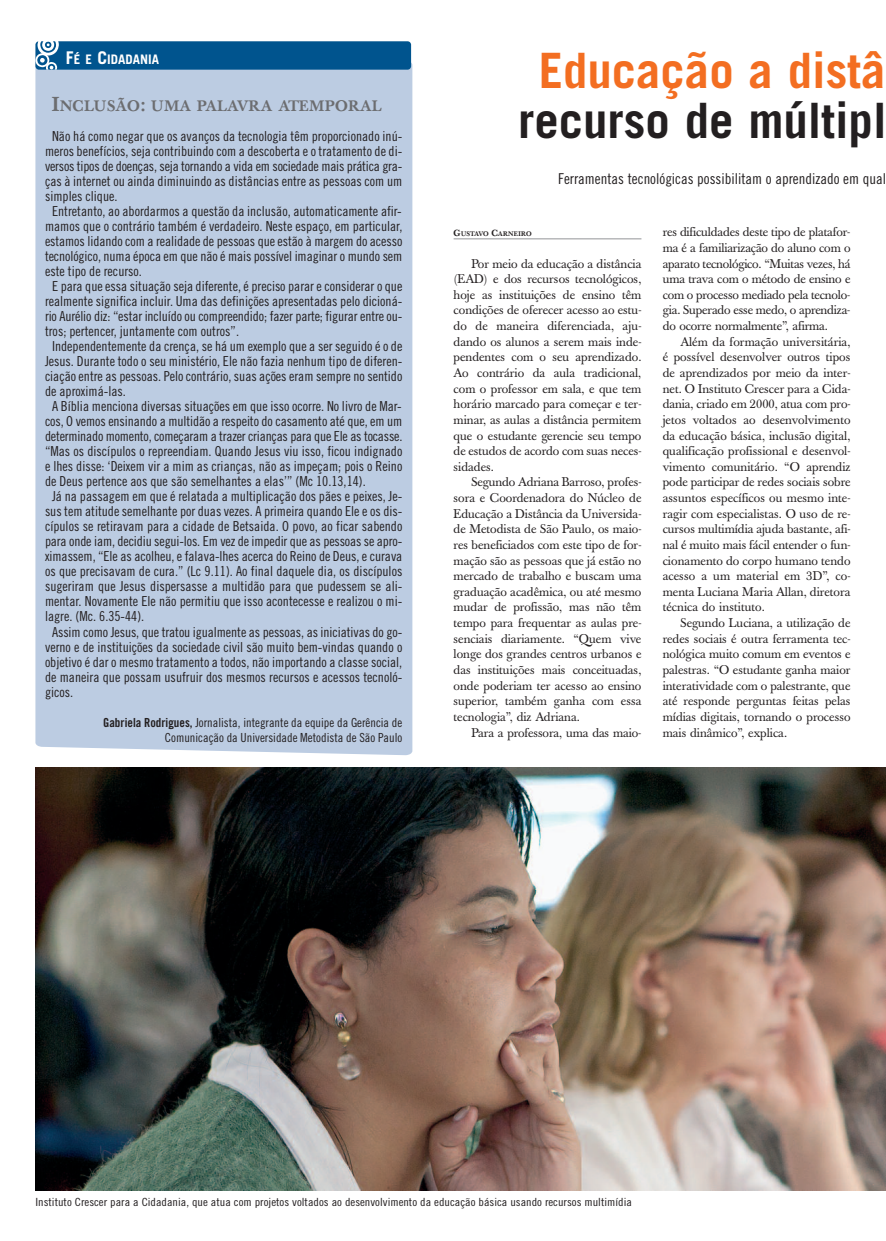
<style>
.page{position:relative;width:886px;height:1241px;background:#fff}
.page>*{position:absolute;margin:0;border:0;box-sizing:border-box;transform-origin:0 0}
.t1{font:700 48.75px "Trade Gothic";color:#231f20}
.t2{font:700 48.75px "Trade Gothic";color:#f36e21}
.t3{font:15px "Trade Gothic Cond Eighteen";color:#231f20}
.t4{font:500 15px "Baskerville";letter-spacing:.02em;color:#6c6d70}
.t5{font:13.75px "Trade Gothic Cond Eighteen";color:#231f20}
.t6{font:700 13.12px "Trade Gothic";color:#fff}
.t7{font:12.5px/15.6px "Baskerville";color:#231f20;text-align:justify}
.t8{font:12.5px/15px "Trade Gothic Cond Eighteen";color:#231f20;text-align:right}
.t9{font:11.25px "Trade Gothic Cond Eighteen";color:#231f20;scale:1.1 1}
.t10{font:500 6.5px "Baskerville";letter-spacing:.02em;color:#231f20}
.s1{font-size:17.5px}
.s2{font-size:20px}
.s3{font-family:"Trade Gothic Bold Cond Twenty"}
.s4{font-size:8.75px}
</style>
<div class="page">
<img style="left:35px;top:767px;width:851px;height:422px">
<hr style="left:454px;top:238px;width:187px;height:1px;background:#939598">
<div style="left:35px;top:61px;width:377px;height:694px;background:#bccce2"></div>
<div style="left:35px;top:41px;width:376px;height:29px;background:#00548e;border-radius:4px"></div>
<svg style="left:35px;top:41px;width:24px;height:29px"></svg>
<p class="t6" style="left:66px;top:54px;width:95px"><span class="s1">F</span>É E <span class="s1">C</span>IDADANIA</p>
<p class="t4" style="left:52px;top:100px;width:332px"><span class="s2">I</span>NCLUSÃO<span class="s2">:</span> UMA PALAVRA ATEMPORAL</p>
<p class="t5" style="left:52px;top:131px;width:352px">Não há como negar que os avanços da tecnologia têm proporcionado inú-</p>
<p class="t5" style="left:45px;top:146px;width:359px">meros benefícios, seja contribuindo com a descoberta e o tratamento de di-</p>
<p class="t5" style="left:45px;top:161px;width:359px">versos tipos de doenças, seja tornando a vida em sociedade mais prática gra-</p>
<p class="t5" style="left:45px;top:176px;width:359px">ças à internet ou ainda diminuindo as distâncias entre as pessoas com um</p>
<p class="t5" style="left:45px;top:191px;width:74px">simples clique.</p>
<p class="t5" style="left:52px;top:206px;width:351px">Entretanto, ao abordarmos a questão da inclusão, automaticamente afir-</p>
<p class="t5" style="left:45px;top:221px;width:359px">mamos que o contrário também é verdadeiro. Neste espaço, em particular,</p>
<p class="t5" style="left:45px;top:236px;width:359px">estamos lidando com a realidade de pessoas que estão à margem do acesso</p>
<p class="t5" style="left:45px;top:251px;width:359px">tecnológico, numa época em que não é mais possível imaginar o mundo sem</p>
<p class="t5" style="left:45px;top:266px;width:99px">este tipo de recurso.</p>
<p class="t5" style="left:52px;top:281px;width:352px">E para que essa situação seja diferente, é preciso parar e considerar o que</p>
<p class="t5" style="left:45px;top:296px;width:359px">realmente significa incluir. Uma das definições apresentadas pelo dicioná-</p>
<p class="t5" style="left:45px;top:311px;width:359px">rio Aurélio diz: “estar incluído ou compreendido; fazer parte; figurar entre ou-</p>
<p class="t5" style="left:45px;top:326px;width:196px">tros; pertencer, juntamente com outros”.</p>
<p class="t5" style="left:52px;top:341px;width:352px">Independentemente da crença, se há um exemplo que a ser seguido é o de</p>
<p class="t5" style="left:45px;top:356px;width:359px">Jesus. Durante todo o seu ministério, Ele não fazia nenhum tipo de diferen-</p>
<p class="t5" style="left:45px;top:371px;width:359px">ciação entre as pessoas. Pelo contrário, suas ações eram sempre no sentido</p>
<p class="t5" style="left:45px;top:386px;width:82px">de aproximá-las.</p>
<p class="t5" style="left:52px;top:401px;width:351px">A Bíblia menciona diversas situações em que isso ocorre. No livro de Mar-</p>
<p class="t5" style="left:45px;top:416px;width:359px">cos, O vemos ensinando a multidão a respeito do casamento até que, em um</p>
<p class="t5" style="left:45px;top:431px;width:359px">determinado momento, começaram a trazer crianças para que Ele as tocasse.</p>
<p class="t5" style="left:45px;top:446px;width:359px">“Mas os discípulos o repreendiam. Quando Jesus viu isso, ficou indignado</p>
<p class="t5" style="left:45px;top:461px;width:359px">e lhes disse: ‘Deixem vir a mim as crianças, não as impeçam; pois o Reino</p>
<p class="t5" style="left:45px;top:476px;width:322px">de Deus pertence aos que são semelhantes a elas’” (Mc 10.13,14).</p>
<p class="t5" style="left:52px;top:491px;width:352px">Já na passagem em que é relatada a multiplicação dos pães e peixes, Je-</p>
<p class="t5" style="left:45px;top:506px;width:359px">sus tem atitude semelhante por duas vezes. A primeira quando Ele e os dis-</p>
<p class="t5" style="left:45px;top:521px;width:359px">cípulos se retiravam para a cidade de Betsaida. O povo, ao ficar sabendo</p>
<p class="t5" style="left:45px;top:536px;width:359px">para onde iam, decidiu segui-los. Em vez de impedir que as pessoas se apro-</p>
<p class="t5" style="left:45px;top:551px;width:359px">ximassem, “Ele as acolheu, e falava-lhes acerca do Reino de Deus, e curava</p>
<p class="t5" style="left:45px;top:566px;width:359px">os que precisavam de cura.” (Lc 9.11). Ao final daquele dia, os discípulos</p>
<p class="t5" style="left:45px;top:581px;width:359px">sugeriram que Jesus dispersasse a multidão para que pudessem se ali-</p>
<p class="t5" style="left:45px;top:596px;width:359px">mentar. Novamente Ele não permitiu que isso acontecesse e realizou o mi-</p>
<p class="t5" style="left:45px;top:611px;width:101px">lagre. (Mc. 6.35-44).</p>
<p class="t5" style="left:52px;top:626px;width:352px">Assim como Jesus, que tratou igualmente as pessoas, as iniciativas do go-</p>
<p class="t5" style="left:45px;top:641px;width:359px">verno e de instituições da sociedade civil são muito bem-vindas quando o</p>
<p class="t5" style="left:45px;top:656px;width:359px">objetivo é dar o mesmo tratamento a todos, não importando a classe social,</p>
<p class="t5" style="left:45px;top:671px;width:359px">de maneira que possam usufruir dos mesmos recursos e acessos tecnoló-</p>
<p class="t5" style="left:45px;top:686px;width:30px">gicos.</p>
<p class="t8" style="left:103px;top:715px;width:301px"><span class="s3">Gabriela Rodrigues,</span> Jornalista, integrante da equipe da Gerência de<br>Comunicação da Universidade Metodista de São Paulo</p>
<h1 class="t2" style="left:539px;top:53px;width:348px">Educação a distâ</h1>
<h1 class="t1" style="left:518px;top:103px;width:370px">recurso de múltipl</h1>
<p class="t3" style="left:558px;top:173px;width:329px">Ferramentas tecnológicas possibilitam o aprendizado em qual</p>
<p class="t10" style="left:454px;top:231px;width:80px"><span class="s4">G</span>USTAVO <span class="s4">C</span>ARNEIRO</p>
<p class="t7" style="left:454px;top:257px;width:189px;text-indent:18px">Por meio da educação a distância (EAD) e dos recursos tecnológicos, hoje as instituições de ensino têm condições de oferecer acesso ao estu&shy;do de maneira diferenciada, aju&shy;dando os alunos a serem mais inde&shy;pendentes com o seu aprendizado.<br>Ao contrário da aula tradicional, com o professor em sala, e que tem horário marcado para começar e ter&shy;minar, as aulas a distância permitem que o estudante gerencie seu tempo de estudos de acordo com suas neces&shy;sidades.</p>
<p class="t7" style="left:454px;top:475px;width:189px;text-indent:18px">Segundo Adriana Barroso, profes&shy;sora e Coordenadora do Núcleo de Educação a Distância da Universida&shy;de Metodista de São Paulo, os maio&shy;res beneficiados com este tipo de for&shy;mação são as pessoas que já estão no mercado de trabalho e buscam uma graduação acadêmica, ou até mesmo mudar de profissão, mas não têm tempo para frequentar as aulas pre&shy;senciais diariamente. “Quem vive longe dos grandes centros urbanos e das instituições mais conceituadas, onde poderiam ter acesso ao ensino superior, também ganha com essa tecnologia”, diz Adriana.</p>
<p class="t7" style="left:471px;top:725px;width:171px">Para a professora, uma das maio-</p>
<p class="t7" style="left:663px;top:225px;width:189px">res dificuldades deste tipo de platafor&shy;ma é a familiarização do aluno com o aparato tecnológico. “Muitas vezes, há uma trava com o método de ensino e com o processo mediado pela tecnolo&shy;gia. Superado esse medo, o aprendiza&shy;do ocorre normalmente”, afirma.</p>
<p class="t7" style="left:663px;top:335px;width:189px;text-indent:18px">Além da formação universitária, é possível desenvolver outros tipos de aprendizados por meio da inter&shy;net. O Instituto Crescer para a Cida&shy;dania, criado em 2000, atua com pro&shy;jetos voltados ao desenvolvimento da educação básica, inclusão digital, qualificação profissional e desenvol&shy;vimento comunitário. “O aprendiz pode participar de redes sociais sobre assuntos específicos ou mesmo inte&shy;ragir com especialistas. O uso de re&shy;cursos multimídia ajuda bastante, afi&shy;nal é muito mais fácil entender o fun&shy;cionamento do corpo humano tendo acesso a um material em 3D”, co&shy;menta Luciana Maria Allan, diretora técnica do instituto.</p>
<p class="t7" style="left:663px;top:616px;width:189px;text-indent:18px">Segundo Luciana, a utilização de redes sociais é outra ferramenta tec&shy;nológica muito comum em eventos e palestras. “O estudante ganha maior interatividade com o palestrante, que até responde perguntas feitas pelas mídias digitais, tornando o processo mais dinâmico”, explica.</p>
<p class="t9" style="left:35px;top:1197px;width:544px">Instituto Crescer para a Cidadania, que atua com projetos voltados ao desenvolvimento da educação básica usando recursos multimídia</p>
</div>
